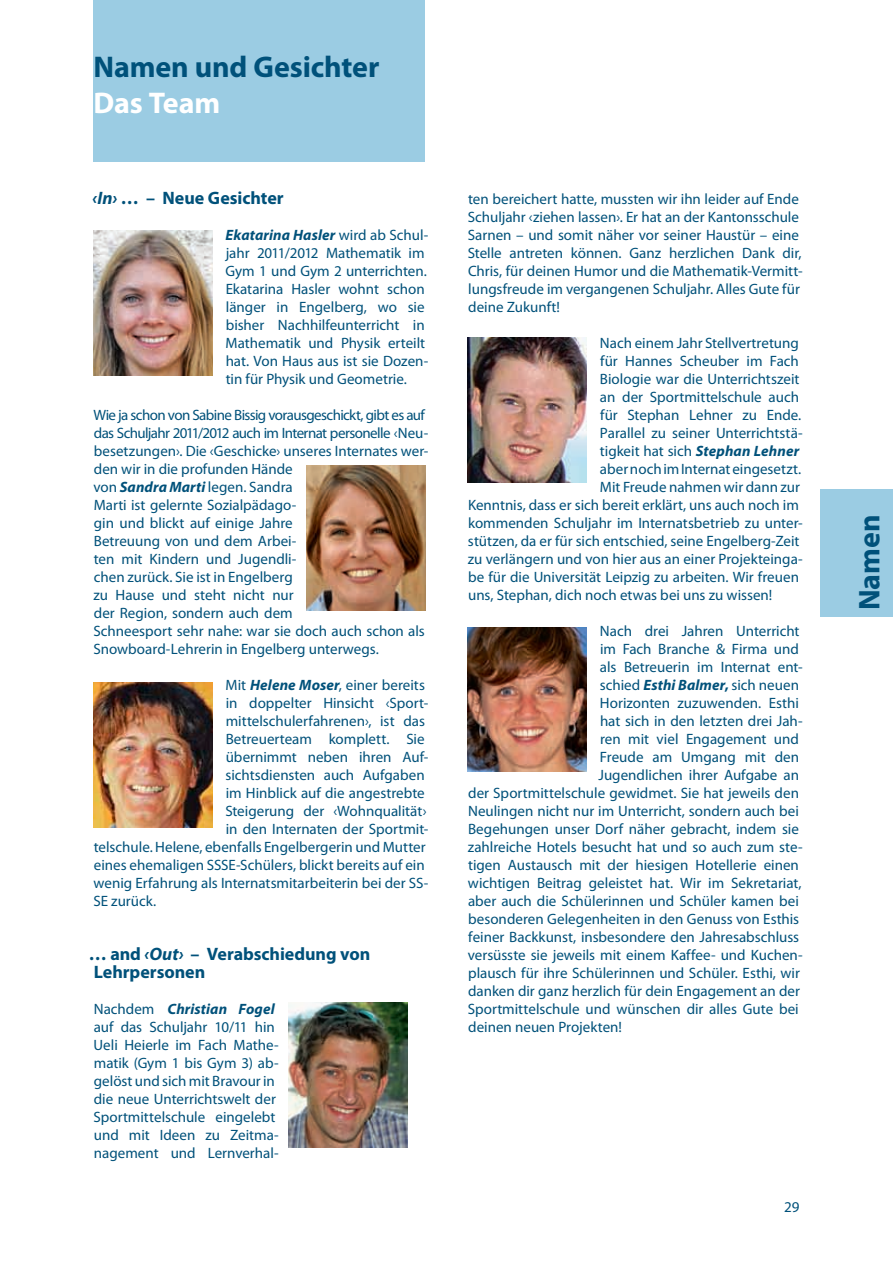
<style>
.page{position:relative;width:893px;height:1263px;background:#fff}
.page>*{position:absolute;margin:0;border:0;box-sizing:border-box;transform-origin:0 0}
.t1{font:700 30px "Myriad Pro";letter-spacing:-.005em;color:#00517a}
.t2{font:700 30px "Myriad Pro";letter-spacing:-.01em;color:#fff}
.t3{font:700 18px/18px "Myriad Pro";letter-spacing:-.005em;color:#00517a}
.t4{font:15px/18px "Myriad Pro";color:#00517a}
.s1{font-style:italic}
.s2{font-weight:700;font-style:italic}
.s3{font-weight:700}
</style>
<div class="page">
<div style="left:820px;top:489px;width:73px;height:127px;background:#9bcce3"></div>
<div style="left:93px;top:0;width:332px;height:161px;background:#9bcce3"></div>
<img style="left:468px;top:338px;width:119px;height:144px">
<img style="left:468px;top:627px;width:119px;height:145px">
<img style="left:93px;top:230px;width:119px;height:145px">
<img style="left:306px;top:465px;width:119px;height:145px">
<img style="left:93px;top:682px;width:119px;height:145px">
<img style="left:288px;top:1002px;width:119px;height:145px">
<h1 class="t1" style="left:93px;top:48px;width:287px">Namen und Gesichter</h1>
<h1 class="t2" style="left:93px;top:84px;width:128px">Das Team</h1>
<p class="t3" style="left:93px;top:188px;width:193px"><span class="s1">‹In›</span> … – Neue Gesichter</p>
<p class="t4" style="left:225px;top:226px;width:204px"><span class="s2">Ekatarina Hasler</span> wird ab Schul&shy;jahr 2011/2012 Mathematik im<br>Gym 1 und Gym 2 unterrichten.<br>Ekatarina Hasler wohnt schon länger in Engelberg, wo sie bisher Nachhilfeunterricht in<br>Mathematik und Physik erteilt hat. Von Haus aus ist sie Dozen&shy;tin für Physik und Geometrie.</p>
<p class="t4" style="left:93px;top:406px;width:336px">Wie ja schon von Sabine Bissig vorausgeschickt, gibt es auf das Schuljahr 2011/2012 auch im Internat personelle ‹Neu&shy;besetzungen›. Die ‹Geschicke› unseres Internates wer&shy;den wir in die profunden Hände<br>von <span class="s2">Sandra Marti</span> legen. Sandra<br>Marti ist gelernte Sozialpädago-<br>gin und blickt auf einige Jahre<br>Betreuung von und dem Arbei-<br>ten mit Kindern und Jugendli-<br>chen zurück. Sie ist in Engelberg<br>zu Hause und steht nicht nur<br>der Region, sondern auch dem<br>Schneesport sehr nahe: war sie doch auch schon als Snowboard-Lehrerin in Engelberg unterwegs.</p>
<p class="t4" style="left:225px;top:676px;width:201px">Mit <span class="s2">Helene Moser</span>, einer bereits</p>
<p class="t4" style="left:226px;top:694px;width:204px">in doppelter Hinsicht ‹Sport-</p>
<p class="t4" style="left:226px;top:712px;width:201px">mittelschulerfahrenen›, ist das</p>
<p class="t4" style="left:226px;top:730px;width:200px">Betreuerteam komplett. Sie</p>
<p class="t4" style="left:226px;top:748px;width:204px">übernimmt neben ihren Auf-</p>
<p class="t4" style="left:225px;top:766px;width:201px">sichtsdiensten auch Aufgaben</p>
<p class="t4" style="left:226px;top:784px;width:200px">im Hinblick auf die angestrebte</p>
<p class="t4" style="left:225px;top:802px;width:203px">Steigerung der ‹Wohnqualität›</p>
<p class="t4" style="left:226px;top:820px;width:204px">in den Internaten der Sportmit-</p>
<p class="t4" style="left:94px;top:838px;width:333px">telschule. Helene, ebenfalls Engelbergerin und Mutter</p>
<p class="t4" style="left:94px;top:856px;width:332px">eines ehemaligen SSSE-Schülers, blickt bereits auf ein</p>
<p class="t4" style="left:94px;top:874px;width:336px">wenig Erfahrung als Internatsmitarbeiterin bei der SS-</p>
<p class="t4" style="left:93px;top:892px;width:64px">SE zurück.</p>
<p class="t3" style="left:89px;top:944px;width:283px">… and <span class="s1">‹Out›</span> – Verabschiedung von<br>Lehrpersonen</p>
<p class="t4" style="left:93px;top:1000px;width:187px">Nachdem <span class="s2">Christian Fogel </span>auf das Schuljahr 10/11 hin<br>Ueli Heierle im Fach Mathe&shy;matik (Gym 1 bis Gym 3) ab&shy;gelöst und sich mit Bravour in die neue Unterrichtswelt der<br>Sportmittelschule eingelebt und mit Ideen zu Zeitma&shy;nagement und Lernverhal-</p>
<p class="t4" style="left:468px;top:190px;width:336px">ten bereichert hatte, mussten wir ihn leider auf Ende Schuljahr ‹ziehen lassen›. Er hat an der Kantonsschule Sarnen – und somit näher vor seiner Haustür – eine Stelle antreten können. Ganz herzlichen Dank dir, Chris, für deinen Humor und die Mathematik-Vermitt&shy;lungsfreude im vergangenen Schuljahr. Alles Gute für deine Zukunft!</p>
<p class="t4" style="left:600px;top:334px;width:200px">Nach einem Jahr Stellvertretung</p>
<p class="t4" style="left:600px;top:352px;width:200px">für Hannes Scheuber im Fach</p>
<p class="t4" style="left:600px;top:370px;width:201px">Biologie war die Unterrichtszeit</p>
<p class="t4" style="left:600px;top:388px;width:201px">an der Sportmittelschule auch</p>
<p class="t4" style="left:600px;top:406px;width:203px">für Stephan Lehner zu Ende.</p>
<p class="t4" style="left:600px;top:424px;width:204px">Parallel zu seiner Unterrichtstä-</p>
<p class="t4" style="left:600px;top:442px;width:201px">tigkeit hat sich <span class="s2">Stephan Lehner</span></p>
<p class="t4" style="left:600px;top:460px;width:203px">aber noch im Internat eingesetzt.</p>
<p class="t4" style="left:600px;top:478px;width:202px">Mit Freude nahmen wir dann zur</p>
<p class="t4" style="left:468px;top:496px;width:332px">Kenntnis, dass er sich bereit erklärt, uns auch noch im</p>
<p class="t4" style="left:468px;top:514px;width:336px">kommenden Schuljahr im Internatsbetrieb zu unter-</p>
<p class="t4" style="left:468px;top:532px;width:333px">stützen, da er für sich entschied, seine Engelberg-Zeit</p>
<p class="t4" style="left:468px;top:550px;width:336px">zu verlängern und von hier aus an einer Projekteinga-</p>
<p class="t4" style="left:468px;top:568px;width:332px">be für die Universität Leipzig zu arbeiten. Wir freuen</p>
<p class="t4" style="left:468px;top:586px;width:305px">uns, Stephan, dich noch etwas bei uns zu wissen!</p>
<p class="t4" style="left:600px;top:622px;width:201px">Nach drei Jahren Unterricht</p>
<p class="t4" style="left:600px;top:640px;width:200px">im Fach Branche &amp; Firma und</p>
<p class="t4" style="left:600px;top:658px;width:204px">als Betreuerin im Internat ent-</p>
<p class="t4" style="left:600px;top:676px;width:201px">schied <span class="s2">Esthi Balmer</span><span class="s3">,</span> sich neuen</p>
<p class="t4" style="left:600px;top:694px;width:200px">Horizonten zuzuwenden. Esthi</p>
<p class="t4" style="left:600px;top:712px;width:204px">hat sich in den letzten drei Jah-</p>
<p class="t4" style="left:600px;top:730px;width:200px">ren mit viel Engagement und</p>
<p class="t4" style="left:600px;top:748px;width:200px">Freude am Umgang mit den</p>
<p class="t4" style="left:598px;top:766px;width:202px">Jugendlichen ihrer Aufgabe an</p>
<p class="t4" style="left:468px;top:784px;width:332px">der Sportmittelschule gewidmet. Sie hat jeweils den</p>
<p class="t4" style="left:468px;top:802px;width:332px">Neulingen nicht nur im Unterricht, sondern auch bei</p>
<p class="t4" style="left:468px;top:820px;width:332px">Begehungen unser Dorf näher gebracht, indem sie</p>
<p class="t4" style="left:468px;top:838px;width:336px">zahlreiche Hotels besucht hat und so auch zum ste-</p>
<p class="t4" style="left:468px;top:856px;width:332px">tigen Austausch mit der hiesigen Hotellerie einen</p>
<p class="t4" style="left:468px;top:874px;width:335px">wichtigen Beitrag geleistet hat. Wir im Sekretariat,</p>
<p class="t4" style="left:468px;top:892px;width:332px">aber auch die Schülerinnen und Schüler kamen bei</p>
<p class="t4" style="left:468px;top:910px;width:332px">besonderen Gelegenheiten in den Genuss von Esthis</p>
<p class="t4" style="left:468px;top:928px;width:332px">feiner Backkunst, insbesondere den Jahresabschluss</p>
<p class="t4" style="left:468px;top:946px;width:336px">versüsste sie jeweils mit einem Kaffee- und Kuchen-</p>
<p class="t4" style="left:468px;top:964px;width:333px">plausch für ihre Schülerinnen und Schüler. Esthi, wir</p>
<p class="t4" style="left:468px;top:982px;width:333px">danken dir ganz herzlich für dein Engagement an der</p>
<p class="t4" style="left:468px;top:1000px;width:332px">Sportmittelschule und wünschen dir alles Gute bei</p>
<p class="t4" style="left:468px;top:1018px;width:155px">deinen neuen Projekten!</p>
<p class="t4" style="left:784px;top:1198px;width:17px">29</p>
<h1 class="t1" style="left:849px;top:610px;width:97px;rotate:-90deg">Namen</h1>
</div>
